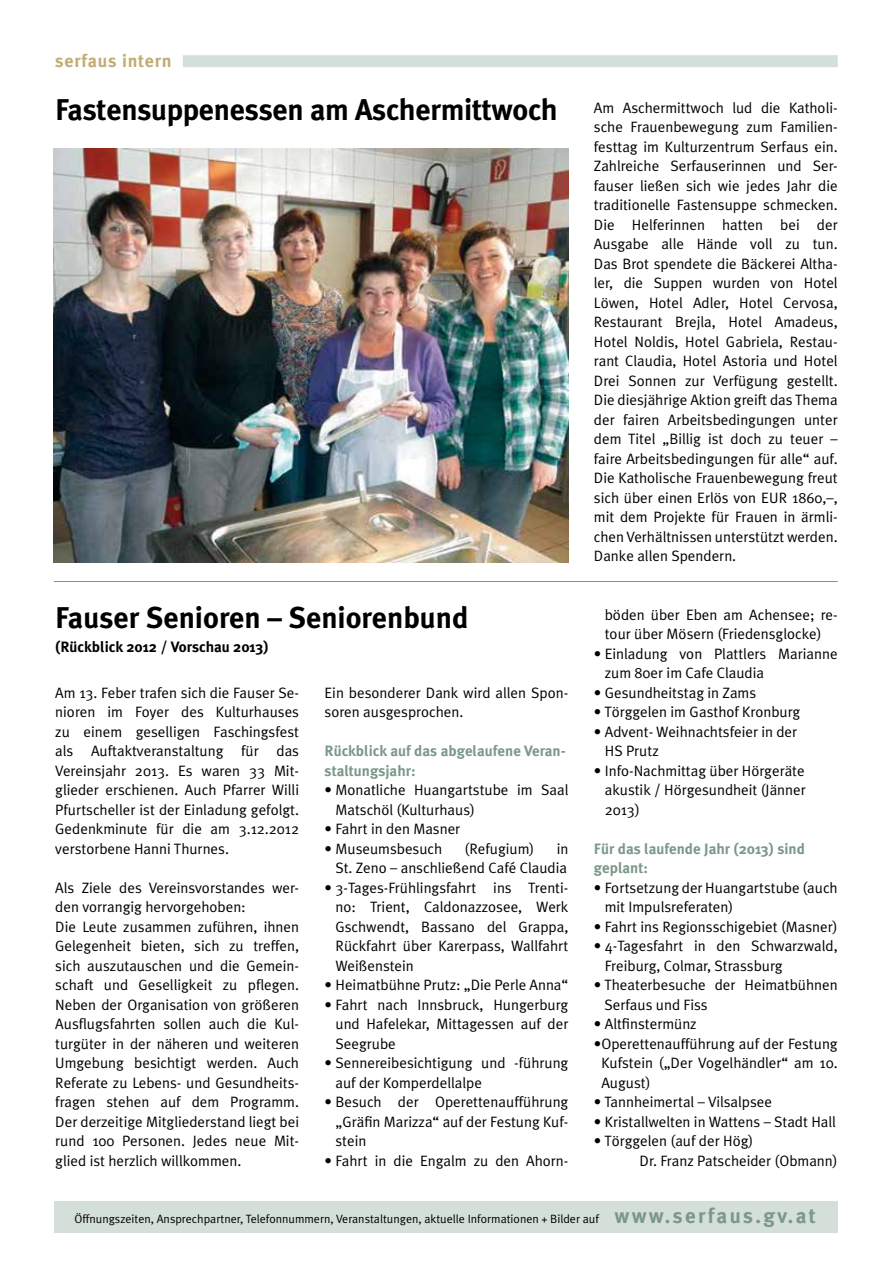
<style>
.page{position:relative;width:893px;height:1263px;background:#fff}
.page>*{position:absolute;margin:0;border:0;box-sizing:border-box;transform-origin:0 0}
.t1{font:700 30px "Meta Plus";letter-spacing:-.01em;color:#000}
.t2{font:700 18px "Meta Plus";letter-spacing:.04em;color:#c1ac74}
.t3{font:15px/19.5px "Meta Plus Normal";color:#000}
.t4{font:700 15px/19.5px "Meta Plus";color:#7b9888}
.t5{font:700 15px "Meta Plus";color:#000}
.t6{font:12px "Meta Plus Normal";color:#000}
.s1{font-family:"Meta Plus";font-weight:700;font-size:21px;color:#7b9888}
</style>
<div class="page">
<div style="left:183px;top:55px;width:655px;height:12px;background:#d5dfd9"></div>
<div style="left:54px;top:1202px;width:783px;height:31px;background:#d5dfd9"></div>
<img style="left:54px;top:149px;width:514px;height:414px">
<hr style="left:54px;top:581px;width:784px;height:1px;background:#7b9888">
<p class="t2" style="left:55px;top:50px;width:118px">serfaus intern</p>
<h1 class="t1" style="left:55px;top:92px;width:784px">Fastensuppenessen am Aschermittwoch <sup>Am</sup> <sup>Aschermittwoch</sup> <sup>lud</sup> <sup>die</sup> <sup>Katholi-</sup></h1>
<p class="t3" style="left:594px;top:117px;width:245px;text-align:justify">sche Frauenbewegung zum Familien&shy;festtag im Kulturzentrum Serfaus ein.<br>Zahlreiche Serfauserinnen und Ser&shy;fauser ließen sich wie jedes Jahr die traditionelle Fastensuppe schmecken.<br>Die Helferinnen hatten bei der Ausgabe alle Hände voll zu tun.<br>Das Brot spendete die Bäckerei Altha&shy;ler, die Suppen wurden von Hotel Löwen, Hotel Adler, Hotel Cervosa, Restaurant Brejla, Hotel Amadeus, Hotel Noldis, Hotel Gabriela, Restau&shy;rant Claudia, Hotel Astoria und Hotel Drei Sonnen zur Verfügung gestellt.<br>Die diesjährige Aktion greift das Thema der fairen Arbeitsbedingungen unter dem Titel „Billig ist doch zu teuer – faire Arbeitsbedingungen für alle“ auf.<br>Die Katholische Frauenbewegung freut sich über einen Erlös von EUR 1860,–, mit dem Projekte für Frauen in ärmli&shy;chen Verhältnissen unterstützt werden.<br>Danke allen Spendern.</p>
<h1 class="t1" style="left:55px;top:600px;width:415px">Fauser Senioren – Seniorenbund</h1>
<p class="t5" style="left:55px;top:638px;width:215px">(Rückblick 2012 / Vorschau 2013)</p>
<p class="t3" style="left:55px;top:682px;width:245px;text-align:justify">Am 13. Feber trafen sich die Fauser Se&shy;nioren im Foyer des Kulturhauses zu einem geselligen Faschingsfest als Auftaktveranstaltung für das Vereinsjahr 2013. Es waren 33 Mit&shy;glieder erschienen. Auch Pfarrer Willi Pfurtscheller ist der Einladung gefolgt.<br>Gedenkminute für die am 3.12.2012 verstorbene Hanni Thurnes.</p>
<p class="t3" style="left:55px;top:877px;width:245px">Als Ziele des Vereinsvorstandes wer&shy;den vorrangig hervorgehoben:<br>Die Leute zusammen zuführen, ihnen Gelegenheit bieten, sich zu treffen, sich auszutauschen und die Gemein&shy;schaft und Geselligkeit zu pflegen.<br>Neben der Organisation von größeren Ausflugsfahrten sollen auch die Kul&shy;turgüter in der näheren und weiteren Umgebung besichtigt werden. Auch Referate zu Lebens- und Gesundheits&shy;fragen stehen auf dem Programm.<br>Der derzeitige Mitgliederstand liegt bei rund 100 Personen. Jedes neue Mit&shy;glied ist herzlich willkommen.</p>
<p class="t3" style="left:325px;top:682px;width:245px">Ein besonderer Dank wird allen Spon&shy;soren ausgesprochen.</p>
<p class="t4" style="left:325px;top:741px;width:243px">Rückblick auf das abgelaufene Veran&shy;staltungsjahr:</p>
<p class="t3" style="left:335px;top:780px;width:234px;text-indent:-11px">• Monatliche Huangartstube im Saal<br>Matschöl (Kulturhaus)</p>
<p class="t3" style="left:325px;top:819px;width:137px">• Fahrt in den Masner</p>
<p class="t3" style="left:325px;top:838px;width:119px">• Museumsbesuch</p>
<p class="t3" style="left:465px;top:838px;width:71px">(Refugium)</p>
<p class="t3" style="left:335px;top:838px;width:234px;text-align:right">in<br>St. Zeno – anschließend Café Claudia</p>
<p class="t3" style="left:335px;top:877px;width:234px;text-align:justify;text-indent:-11px">• 3-Tages-Frühlingsfahrt ins Trenti&shy;no: Trient, Caldonazzosee, Werk Gschwendt, Bassano del Grappa, Rückfahrt über Karerpass, Wallfahrt Weißenstein</p>
<p class="t3" style="left:325px;top:975px;width:245px">• Heimatbühne Prutz: „Die Perle Anna“</p>
<p class="t3" style="left:335px;top:994px;width:234px;text-align:justify;text-indent:-11px">• Fahrt nach Innsbruck, Hungerburg und Hafelekar, Mittagessen auf der Seegrube</p>
<p class="t3" style="left:335px;top:1053px;width:234px;text-indent:-11px">• Sennereibesichtigung und -führung auf der Komperdellalpe</p>
<p class="t3" style="left:335px;top:1092px;width:234px;text-align:justify;text-indent:-11px">• Besuch der Operettenaufführung „Gräfin Marizza“ auf der Festung Kuf&shy;stein</p>
<p class="t3" style="left:325px;top:1150px;width:244px">• Fahrt in die Engalm zu den Ahorn-</p>
<p class="t3" style="left:605px;top:604px;width:234px">böden über Eben am Achensee; re&shy;tour über Mösern (Friedensglocke)</p>
<p class="t3" style="left:605px;top:643px;width:234px;text-indent:-11px">• Einladung von Plattlers Marianne zum 80er im Cafe Claudia</p>
<p class="t3" style="left:594px;top:682px;width:164px">• Gesundheitstag in Zams</p>
<p class="t3" style="left:594px;top:702px;width:208px">• Törggelen im Gasthof Kronburg</p>
<p class="t3" style="left:605px;top:721px;width:194px;text-indent:-11px">• Advent- Weihnachtsfeier in der<br>HS Prutz</p>
<p class="t3" style="left:605px;top:760px;width:203px;text-align:justify;text-indent:-11px">• Info-Nachmittag über Hörgeräte akustik / Hörgesundheit (Jänner 2013)</p>
<p class="t4" style="left:594px;top:838px;width:213px">Für das laufende Jahr (2013) sind geplant:</p>
<p class="t3" style="left:605px;top:877px;width:234px;text-indent:-11px">• Fortsetzung der Huangartstube (auch mit Impulsreferaten)</p>
<p class="t3" style="left:594px;top:916px;width:245px">• Fahrt ins Regionsschigebiet (Masner)</p>
<p class="t3" style="left:605px;top:936px;width:234px;text-indent:-11px">• 4-Tagesfahrt in den Schwarzwald,<br>Freiburg, Colmar, Strassburg</p>
<p class="t3" style="left:604px;top:975px;width:235px;text-indent:-11px">• Theaterbesuche der Heimatbühnen<br>Serfaus und Fiss</p>
<p class="t3" style="left:594px;top:1014px;width:104px">• Altfinstermünz</p>
<p class="t3" style="left:601px;top:1033px;width:238px;text-align:justify;text-indent:-8px">•Operettenaufführung auf der Festung Kufstein („Der Vogelhändler“ am 10.<br>August)</p>
<p class="t3" style="left:594px;top:1092px;width:180px">• Tannheimertal – Vilsalpsee</p>
<p class="t3" style="left:594px;top:1111px;width:244px">• Kristallwelten in Wattens – Stadt Hall</p>
<p class="t3" style="left:640px;top:1131px;width:200px;text-indent:-46px">• Törggelen (auf der Hög)<br>Dr. Franz Patscheider (Obmann)</p>
<p class="t6" style="left:74px;top:1212px;width:743px">Öffnungszeiten, Ansprechpartner, Telefonnummern, Veranstaltungen, aktuelle Informationen + Bilder auf <span class="s1">www.serfaus.gv.at</span></p>
</div>
